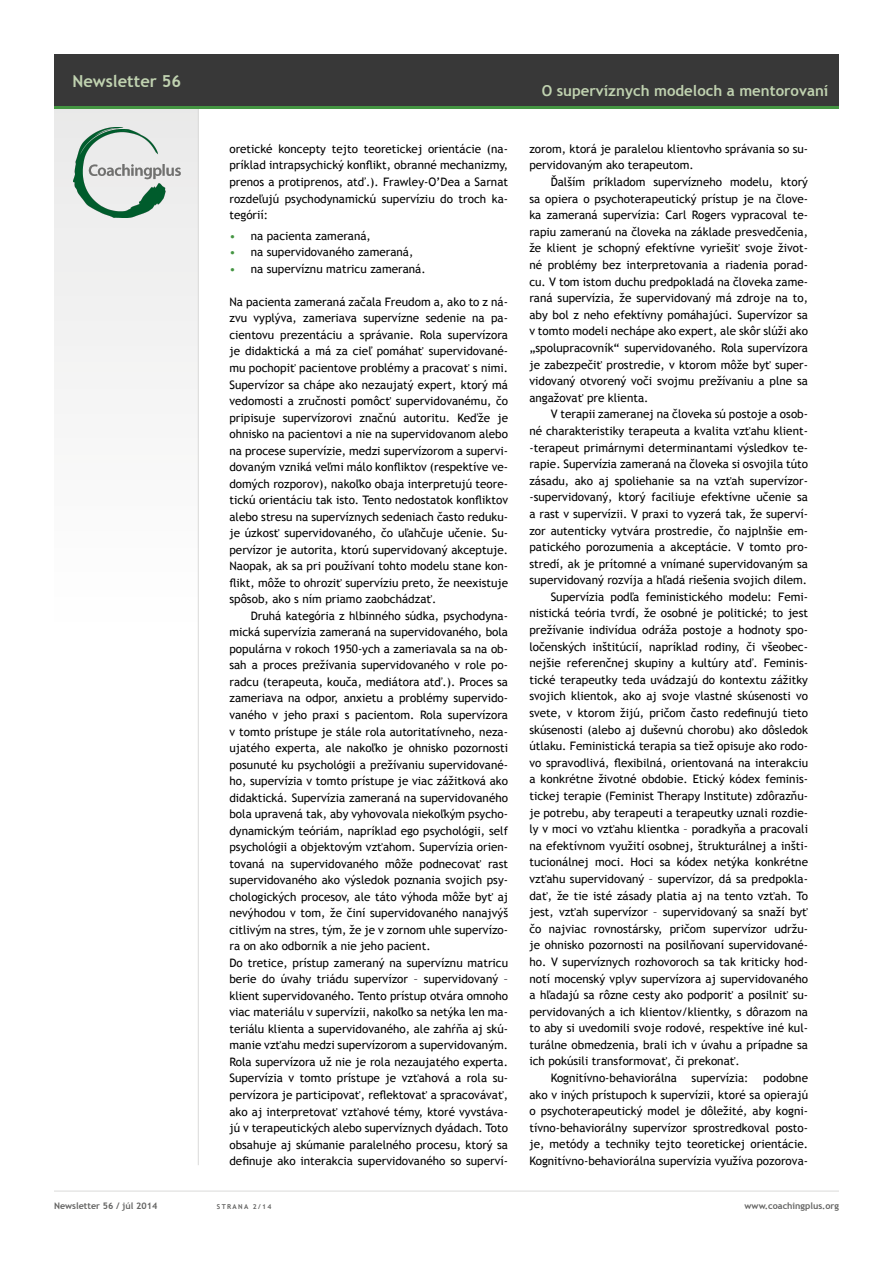
<style>
.page{position:relative;width:893px;height:1263px;background:#fff}
.page>*{position:absolute;margin:0;border:0;box-sizing:border-box;transform-origin:0 0}
.t1{font:700 16.5px "Trebuchet MS";color:#c0d2b0}
.t2{font:700 15px "Trebuchet MS";color:#c0d2b0}
.t3{font:11.7px/16.5px "Trebuchet MS";color:#000;text-align:justify}
.t4{font:700 9px "Trebuchet MS";color:#636362}
.t5{font:700 6.75px "Trebuchet MS";letter-spacing:.2em;color:#636362}
.s1{color:#449542}
</style>
<div class="page">
<div style="left:54px;top:106px;width:145px;height:525px;background:#f5f5f5"></div>
<hr style="left:54px;top:1191px;width:785px;height:1px;background:#dadad9">
<hr style="left:198px;top:108px;width:1px;height:1057px;background:#dadad9">
<div style="left:54px;top:54px;width:785px;height:53px;background:#383838"></div>
<hr style="left:54px;top:106px;width:785px;height:3px;background:#449542">
<img style="left:74px;top:127px;width:106px;height:91px">
<h1 class="t1" style="left:72px;top:70px;width:110px">Newsletter 56</h1>
<p class="t3" style="left:229px;top:141px;width:280px">oretické koncepty tejto teoretickej orientácie (na&shy;príklad intrapsychický konflikt, obranné mechanizmy, prenos a protiprenos, atď.). Frawley-O’Dea a Sarnat rozdeľujú psychodynamickú supervíziu do troch ka&shy;tegórií:</p>
<p class="t3" style="left:229px;top:228px;width:143px"><span class="s1">•</span> na pacienta zameraná,</p>
<p class="t3" style="left:229px;top:244px;width:185px"><span class="s1">•</span> na supervidovaného zameraná,</p>
<p class="t3" style="left:229px;top:261px;width:198px"><span class="s1">•</span> na supervíznu matricu zameraná.</p>
<p class="t3" style="left:229px;top:294px;width:280px">Na pacienta zameraná začala Freudom a, ako to z ná&shy;zvu vyplýva, zameriava supervízne sedenie na pa&shy;cientovu prezentáciu a správanie. Rola supervízora je didaktická a má za cieľ pomáhať supervidované&shy;mu pochopiť pacientove problémy a pracovať s nimi.<br>Supervízor sa chápe ako nezaujatý expert, ktorý má vedomosti a zručnosti pomôcť supervidovanému, čo pripisuje supervízorovi značnú autoritu. Keďže je ohnisko na pacientovi a nie na supervidovanom alebo na procese supervízie, medzi supervízorom a supervi&shy;dovaným vzniká veľmi málo konfliktov (respektíve ve&shy;domých rozporov), nakoľko obaja interpretujú teore&shy;tickú orientáciu tak isto. Tento nedostatok konfliktov alebo stresu na supervíznych sedeniach často reduku&shy;je úzkosť supervidovaného, čo uľahčuje učenie. Su&shy;pervízor je autorita, ktorú supervidovaný akceptuje.<br>Naopak, ak sa pri používaní tohto modelu stane kon&shy;flikt, môže to ohroziť supervíziu preto, že neexistuje spôsob, ako s ním priamo zaobchádzať.</p>
<p class="t3" style="left:229px;top:608px;width:280px;text-align:left;text-indent:21px">Druhá kategória z hlbinného súdka, psychodyna&shy;mická supervízia zameraná na supervidovaného, bola populárna v rokoch 1950-ych a zameriavala sa na ob&shy;sah a proces prežívania supervidovaného v role po&shy;radcu (terapeuta, kouča, mediátora atď.). Proces sa zameriava na odpor, anxietu a problémy supervido&shy;vaného v jeho praxi s pacientom. Rola supervízora v tomto prístupe je stále rola autoritatívneho, neza&shy;ujatého experta, ale nakoľko je ohnisko pozornosti posunuté ku psychológii a prežívaniu supervidované&shy;ho, supervízia v tomto prístupe je viac zážitková ako didaktická. Supervízia zameraná na supervidovaného bola upravená tak, aby vyhovovala niekoľkým psycho&shy;dynamickým teóriám, napríklad ego psychológii, self psychológii a objektovým vzťahom. Supervízia orien&shy;tovaná na supervidovaného môže podnecovať rast supervidovaného ako výsledok poznania svojich psy&shy;chologických procesov, ale táto výhoda môže byť aj nevýhodou v tom, že činí supervidovaného nanajvýš citlivým na stres, tým, že je v zornom uhle supervízo&shy;ra on ako odborník a nie jeho pacient.<br>Do tretice, prístup zameraný na supervíznu matricu berie do úvahy triádu supervízor – supervidovaný – klient supervidovaného. Tento prístup otvára omnoho viac materiálu v supervízii, nakoľko sa netýka len ma&shy;teriálu klienta a supervidovaného, ale zahŕňa aj skú&shy;manie vzťahu medzi supervízorom a supervidovaným.<br>Rola supervízora už nie je rola nezaujatého experta.<br>Supervízia v tomto prístupe je vzťahová a rola su&shy;pervízora je participovať, reflektovať a spracovávať, ako aj interpretovať vzťahové témy, ktoré vyvstáva&shy;jú v terapeutických alebo supervíznych dyádach. Toto obsahuje aj skúmanie paralelného procesu, ktorý sa definuje ako interakcia supervidovaného so superví-</p>
<p class="t2" style="left:542px;top:81px;width:288px">O supervíznych modeloch a mentorovaní</p>
<p class="t3" style="left:529px;top:141px;width:280px">zorom, ktorá je paralelou klientovho správania so su&shy;pervidovaným ako terapeutom.</p>
<p class="t3" style="left:529px;top:174px;width:280px;text-indent:21px">Ďalším príkladom supervízneho modelu, ktorý sa opiera o psychoterapeutický prístup je na člove&shy;ka zameraná supervízia: Carl Rogers vypracoval te&shy;rapiu zameranú na človeka na základe presvedčenia, že klient je schopný efektívne vyriešiť svoje život&shy;né problémy bez interpretovania a riadenia porad&shy;cu. V tom istom duchu predpokladá na človeka zame&shy;raná supervízia, že supervidovaný má zdroje na to, aby bol z neho efektívny pomáhajúci. Supervízor sa v tomto modeli nechápe ako expert, ale skôr slúži ako „spolupracovník“ supervidovaného. Rola supervízora je zabezpečiť prostredie, v ktorom môže byť super&shy;vidovaný otvorený voči svojmu prežívaniu a plne sa angažovať pre klienta.</p>
<p class="t3" style="left:551px;top:406px;width:259px">V terapii zameranej na človeka sú postoje a osob-</p>
<p class="t3" style="left:529px;top:423px;width:280px">né charakteristiky terapeuta a kvalita vzťahu klient-</p>
<p class="t3" style="left:529px;top:439px;width:280px">-terapeut primárnymi determinantami výsledkov te-</p>
<p class="t3" style="left:529px;top:456px;width:280px">rapie. Supervízia zameraná na človeka si osvojila túto</p>
<p class="t3" style="left:529px;top:472px;width:280px">zásadu, ako aj spoliehanie sa na vzťah supervízor-</p>
<p class="t3" style="left:529px;top:489px;width:280px">-supervidovaný, ktorý faciliuje efektívne učenie sa</p>
<p class="t3" style="left:529px;top:506px;width:280px">a rast v supervízii. V praxi to vyzerá tak, že superví-</p>
<p class="t3" style="left:529px;top:522px;width:280px">zor autenticky vytvára prostredie, čo najplnšie em-</p>
<p class="t3" style="left:529px;top:539px;width:280px">patického porozumenia a akceptácie. V tomto pro-</p>
<p class="t3" style="left:529px;top:555px;width:280px">stredí, ak je prítomné a vnímané supervidovaným sa</p>
<p class="t3" style="left:529px;top:572px;width:279px">supervidovaný rozvíja a hľadá riešenia svojich dilem.</p>
<p class="t3" style="left:551px;top:589px;width:259px">Supervízia podľa feministického modelu: Femi-</p>
<p class="t3" style="left:529px;top:605px;width:280px">nistická teória tvrdí, že osobné je politické; to jest</p>
<p class="t3" style="left:529px;top:622px;width:280px">prežívanie indivídua odráža postoje a hodnoty spo-</p>
<p class="t3" style="left:529px;top:638px;width:280px">ločenských inštitúcií, napríklad rodiny, či všeobec-</p>
<p class="t3" style="left:529px;top:655px;width:280px">nejšie referenčnej skupiny a kultúry atď. Feminis-</p>
<p class="t3" style="left:529px;top:672px;width:280px">tické terapeutky teda uvádzajú do kontextu zážitky</p>
<p class="t3" style="left:529px;top:688px;width:280px">svojich klientok, ako aj svoje vlastné skúsenosti vo</p>
<p class="t3" style="left:529px;top:705px;width:280px">svete, v ktorom žijú, pričom často redefinujú tieto</p>
<p class="t3" style="left:529px;top:721px;width:280px">skúsenosti (alebo aj duševnú chorobu) ako dôsledok</p>
<p class="t3" style="left:529px;top:738px;width:280px">útlaku. Feministická terapia sa tiež opisuje ako rodo-</p>
<p class="t3" style="left:529px;top:754px;width:280px">vo spravodlivá, flexibilná, orientovaná na interakciu</p>
<p class="t3" style="left:529px;top:771px;width:280px">a konkrétne životné obdobie. Etický kódex feminis-</p>
<p class="t3" style="left:529px;top:788px;width:280px">tickej terapie (Feminist Therapy Institute) zdôrazňu-</p>
<p class="t3" style="left:529px;top:804px;width:280px">je potrebu, aby terapeuti a terapeutky uznali rozdie-</p>
<p class="t3" style="left:529px;top:821px;width:280px">ly v moci vo vzťahu klientka – poradkyňa a pracovali</p>
<p class="t3" style="left:529px;top:837px;width:280px">na efektívnom využití osobnej, štrukturálnej a inšti-</p>
<p class="t3" style="left:529px;top:854px;width:280px">tucionálnej moci. Hoci sa kódex netýka konkrétne</p>
<p class="t3" style="left:529px;top:871px;width:280px">vzťahu supervidovaný – supervízor, dá sa predpokla-</p>
<p class="t3" style="left:529px;top:887px;width:280px">dať, že tie isté zásady platia aj na tento vzťah. To</p>
<p class="t3" style="left:529px;top:904px;width:280px">jest, vzťah supervízor – supervidovaný sa snaží byť</p>
<p class="t3" style="left:529px;top:920px;width:280px">čo najviac rovnostársky, pričom supervízor udržu-</p>
<p class="t3" style="left:529px;top:937px;width:280px">je ohnisko pozornosti na posilňovaní supervidované-</p>
<p class="t3" style="left:529px;top:954px;width:280px">ho. V supervíznych rozhovoroch sa tak kriticky hod-</p>
<p class="t3" style="left:529px;top:970px;width:280px">notí mocenský vplyv supervízora aj supervidovaného</p>
<p class="t3" style="left:529px;top:987px;width:280px">a hľadajú sa rôzne cesty ako podporiť a posilniť su-</p>
<p class="t3" style="left:529px;top:1003px;width:280px">pervidovaných a ich klientov/klientky, s dôrazom na</p>
<p class="t3" style="left:529px;top:1020px;width:280px">to aby si uvedomili svoje rodové, respektíve iné kul-</p>
<p class="t3" style="left:529px;top:1037px;width:280px">turálne obmedzenia, brali ich v úvahu a prípadne sa</p>
<p class="t3" style="left:529px;top:1053px;width:212px">ich pokúsili transformovať, či prekonať.</p>
<p class="t3" style="left:551px;top:1070px;width:259px">Kognitívno-behaviorálna supervízia: podobne</p>
<p class="t3" style="left:529px;top:1086px;width:280px">ako v iných prístupoch k supervízii, ktoré sa opierajú</p>
<p class="t3" style="left:529px;top:1103px;width:280px">o psychoterapeutický model je dôležité, aby kogni-</p>
<p class="t3" style="left:529px;top:1119px;width:280px">tívno-behaviorálny supervízor sprostredkoval posto-</p>
<p class="t3" style="left:529px;top:1136px;width:280px">je, metódy a techniky tejto teoretickej orientácie.</p>
<p class="t3" style="left:529px;top:1153px;width:280px">Kognitívno-behaviorálna supervízia využíva pozorova-</p>
<p class="t4" style="left:54px;top:1200px;width:105px">Newsletter 56 / júl 2014</p>
<p class="t5" style="left:217px;top:1202px;width:56px">strana 2/14</p>
<p class="t4" style="left:745px;top:1200px;width:96px">www.coachingplus.org</p>
</div>
